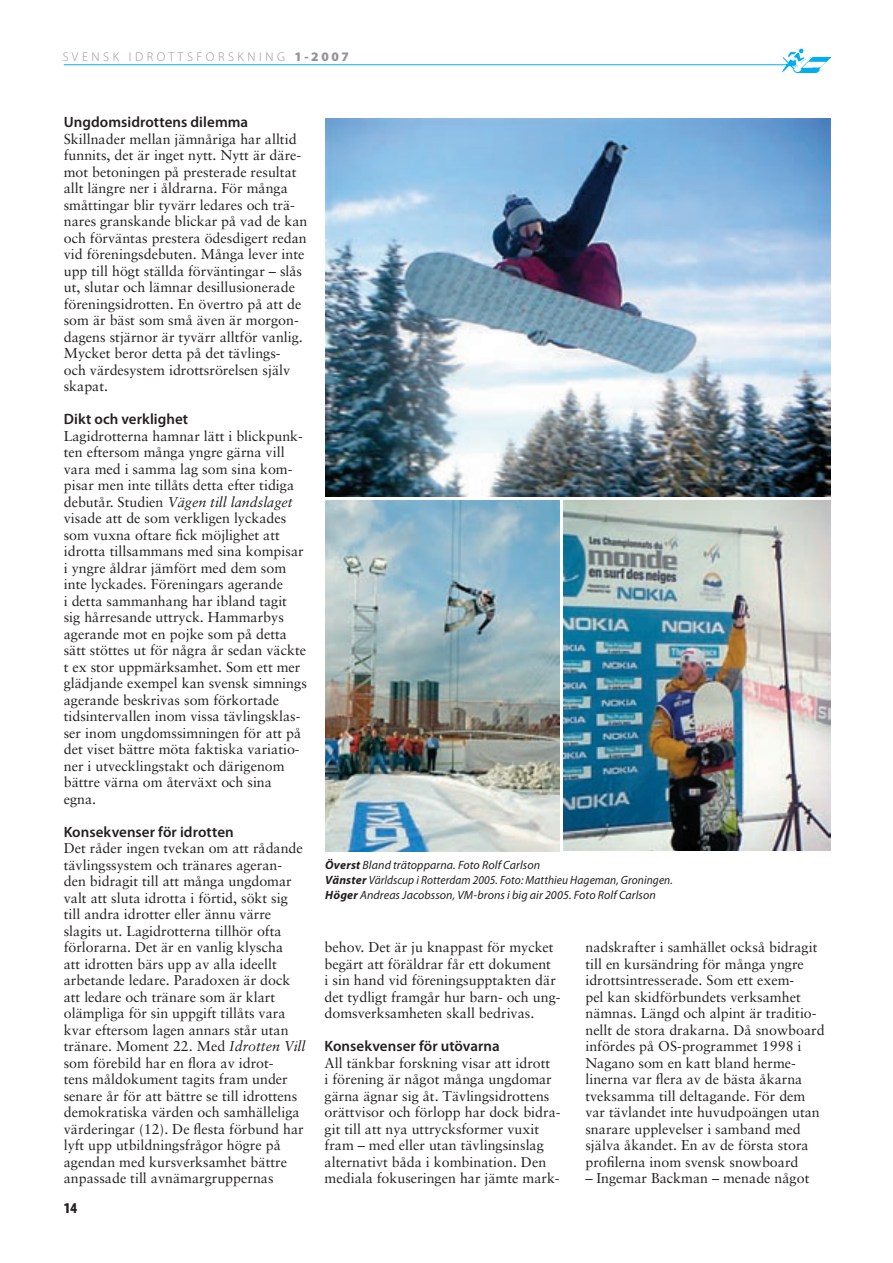
<style>
.page{position:relative;width:893px;height:1263px;background:#fff}
.page>*{position:absolute;margin:0;border:0;box-sizing:border-box;transform-origin:0 0}
.t1{font:600 15px "Myriad Pro";letter-spacing:.005em;color:#231f20}
.t2{font:900 condensed 15px "Myriad Pro";color:#231f20}
.t3{font:14.25px/16.5px "Sabon";color:#231f20}
.t4{font:300 12.75px "Myriad Pro";color:#939598}
.t5{font:italic 12px/15px "Myriad Pro";letter-spacing:.01em;color:#231f20}
.s1{font-weight:900;font-size:13.05px}
.s2{font-style:italic}
.s3{font-weight:700}
</style>
<div class="page">
<hr style="left:64px;top:64px;width:728px;height:1px;background:#00aeef">
<img style="left:779px;top:48px;width:51px;height:24px">
<img style="left:325px;top:118px;width:505px;height:378px">
<img style="left:326px;top:501px;width:234px;height:350px">
<img style="left:564px;top:501px;width:266px;height:350px">
<p class="t4" style="left:63px;top:49px;width:287px">S V E N S K I D R O T T S F O R S K N I N G <span class="s1">1 - 2 0 0 7</span></p>
<p class="t1" style="left:64px;top:114px;width:186px">Ungdomsidrottens dilemma</p>
<p class="t3" style="left:64px;top:130px;width:245px">Skillnader mellan jämnåriga har alltid funnits, det är inget nytt. Nytt är däre&shy;mot betoningen på presterade resultat allt längre ner i åldrarna. För många småttingar blir tyvärr ledares och trä&shy;nares granskande blickar på vad de kan och förväntas prestera ödesdigert redan vid föreningsdebuten. Många lever inte upp till högt ställda förväntingar – slås ut, slutar och lämnar desillusionerade föreningsidrotten. En övertro på att de som är bäst som små även är morgon&shy;dagens stjärnor är tyvärr alltför vanlig.<br>Mycket beror detta på det tävlings-<br>och värdesystem idrottsrörelsen själv skapat.</p>
<p class="t1" style="left:64px;top:411px;width:126px">Dikt och verklighet</p>
<p class="t3" style="left:64px;top:427px;width:245px">Lagidrotterna hamnar lätt i blickpunk&shy;ten eftersom många yngre gärna vill vara med i samma lag som sina kom&shy;pisar men inte tillåts detta efter tidiga debutår. Studien <span class="s2">Vägen till landslaget </span>visade att de som verkligen lyckades som vuxna oftare fick möjlighet att idrotta tillsammans med sina kompisar i yngre åldrar jämfört med dem som inte lyckades. Föreningars agerande<br>i detta sammanhang har ibland tagit sig hårresande uttryck. Hammarbys agerande mot en pojke som på detta sätt stöttes ut för några år sedan väckte t ex stor uppmärksamhet. Som ett mer glädjande exempel kan svensk simnings agerande beskrivas som förkortade tidsintervallen inom vissa tävlingsklas&shy;ser inom ungdomssimningen för att på det viset bättre möta faktiska variatio&shy;ner i utvecklingstakt och därigenom bättre värna om återväxt och sina egna.</p>
<p class="t1" style="left:64px;top:823px;width:171px">Konsekvenser för idrotten</p>
<p class="t3" style="left:64px;top:840px;width:243px">Det råder ingen tvekan om att rådande tävlingssystem och tränares ageran&shy;den bidragit till att många ungdomar valt att sluta idrotta i förtid, sökt sig till andra idrotter eller ännu värre slagits ut. Lagidrotterna tillhör ofta förlorarna. Det är en vanlig klyscha<br>att idrotten bärs upp av alla ideellt arbetande ledare. Paradoxen är dock att ledare och tränare som är klart olämpliga för sin uppgift tillåts vara kvar eftersom lagen annars står utan tränare. Moment 22. Med <span class="s2">Idrotten Vill </span>som förebild har en flora av idrot-<br>tens måldokument tagits fram under senare år för att bättre se till idrottens demokratiska värden och samhälleliga värderingar (12). De flesta förbund har lyft upp utbildningsfrågor högre på agendan med kursverksamhet bättre anpassade till avnämargruppernas</p>
<p class="t2" style="left:64px;top:1199px;width:15px">14</p>
<p class="t5" style="left:325px;top:858px;width:349px"><span class="s3">Överst</span> Bland trätopparna. Foto Rolf Carlson<br><span class="s3">Vänster</span> Världscup i Rotterdam 2005. Foto: Matthieu Hageman, Groningen.<br><span class="s3">Höger</span> Andreas Jacobsson, VM-brons i big air 2005. Foto Rolf Carlson</p>
<p class="t3" style="left:325px;top:939px;width:237px">behov. Det är ju knappast för mycket begärt att föräldrar får ett dokument<br>i sin hand vid föreningsupptakten där det tydligt framgår hur barn- och ung&shy;domsverksamheten skall bedrivas.</p>
<p class="t1" style="left:325px;top:1038px;width:177px">Konsekvenser för utövarna</p>
<p class="t3" style="left:325px;top:1054px;width:238px">All tänkbar forskning visar att idrott<br>i förening är något många ungdomar gärna ägnar sig åt. Tävlingsidrottens orättvisor och förlopp har dock bidra&shy;git till att nya uttrycksformer vuxit fram – med eller utan tävlingsinslag alternativt båda i kombination. Den mediala fokuseringen har jämte mark-</p>
<p class="t3" style="left:585px;top:939px;width:241px">nadskrafter i samhället också bidragit till en kursändring för många yngre idrottsintresserade. Som ett exem-<br>pel kan skidförbundets verksamhet nämnas. Längd och alpint är traditio&shy;nellt de stora drakarna. Då snowboard infördes på OS-programmet 1998 i Nagano som en katt bland herme&shy;linerna var flera av de bästa åkarna tveksamma till deltagande. För dem var tävlandet inte huvudpoängen utan snarare upplevelser i samband med själva åkandet. En av de första stora profilerna inom svensk snowboard</p>
<p class="t3" style="left:585px;top:1170px;width:225px">– Ingemar Backman – menade något</p>
</div>
